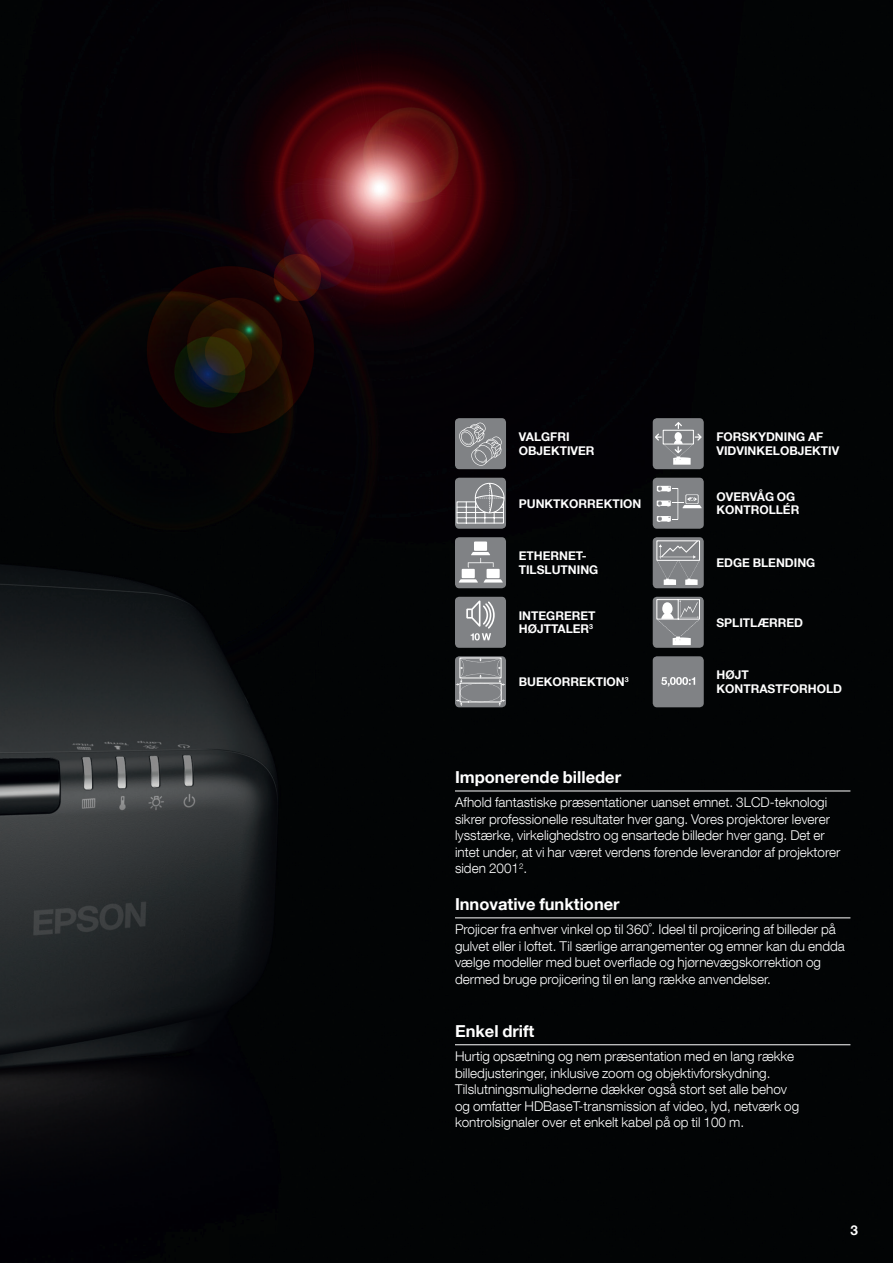
<style>
.page{position:relative;width:893px;height:1263px;background:#fff}
.page>*{position:absolute;margin:0;border:0;box-sizing:border-box;transform-origin:0 0}
._09_body_8_9pt{font:700 16.5px "Helvetica Neue LT Com";color:#fff}
._09_body_8_9pt-2{font:300 13.5px/16.5px "Helvetica Neue LT Com";color:#fff}
.t1{font:700 13.5px "Helvetica Neue LT Com";color:#fff}
._03_hero_product_cal{font:700 12px/13.5px "Helvetica Neue LT Com";color:#fff}
._03_hero_product_cal-2{font:700 12px "Helvetica Neue LT Com";color:#fff}
</style>
<div class="page">
<img style="left:0;top:0;width:893px;height:1263px">
<div style="left:455px;top:418px;width:51px;height:51px;background:#808285;border-radius:4px"></div>
<svg style="left:459px;top:422px;width:43px;height:44px"></svg>
<div style="left:653px;top:418px;width:51px;height:51px;background:#808285;border-radius:4px"></div>
<svg style="left:655px;top:422px;width:47px;height:43px"></svg>
<div style="left:455px;top:478px;width:51px;height:51px;background:#808285;border-radius:4px"></div>
<svg style="left:456px;top:483px;width:49px;height:41px"></svg>
<div style="left:653px;top:478px;width:51px;height:51px;background:#808285;border-radius:4px"></div>
<hr style="left:677px;top:488px;width:1px;height:31px;background:#fff">
<svg style="left:657px;top:486px;width:45px;height:22px"></svg>
<svg style="left:657px;top:516px;width:20px;height:6px"></svg>
<div style="left:455px;top:537px;width:51px;height:51px;background:#808285;border-radius:4px"></div>
<div style="left:487px;top:569px;width:13px;height:9px;background:#fff"></div>
<div style="left:462px;top:569px;width:13px;height:9px;background:#fff"></div>
<svg style="left:459px;top:579px;width:44px;height:3px"></svg>
<div style="left:474px;top:541px;width:13px;height:10px;background:#fff"></div>
<svg style="left:468px;top:552px;width:26px;height:16px"></svg>
<div style="left:653px;top:537px;width:51px;height:51px;background:#808285;border-radius:4px"></div>
<div style="left:657px;top:541px;width:43px;height:20px;border:1px solid #fff"></div>
<svg style="left:657px;top:541px;width:42px;height:44px"></svg>
<div style="left:455px;top:597px;width:51px;height:51px;background:#808285;border-radius:4px"></div>
<svg style="left:466px;top:600px;width:29px;height:40px"></svg>
<div style="left:653px;top:597px;width:51px;height:51px;background:#808285;border-radius:4px"></div>
<svg style="left:657px;top:599px;width:43px;height:46px"></svg>
<svg style="left:455px;top:656px;width:51px;height:51px"></svg>
<svg style="left:456px;top:658px;width:49px;height:48px;background:#909294"></svg>
<div style="left:653px;top:656px;width:51px;height:51px;background:#808285;border-radius:4px"></div>
<svg style="left:661px;top:677px;width:34px;height:10px"></svg>
<hr style="left:455px;top:1044px;width:395px;height:1px;background:#fff">
<hr style="left:455px;top:917px;width:395px;height:1px;background:#fff">
<hr style="left:455px;top:791px;width:395px;height:1px;background:#fff">
<p class="_03_hero_product_cal" style="left:519px;top:430px;width:77px">VALGFRI<br>OBJEKTIVER</p>
<p class="_03_hero_product_cal" style="left:716px;top:430px;width:124px">FORSKYDNING AF<br>VIDVINKELOBJEKTIV</p>
<p class="_03_hero_product_cal" style="left:519px;top:496px;width:124px">PUNKTKORREKTION</p>
<p class="_03_hero_product_cal" style="left:716px;top:489px;width:84px">OVERVÅG OG<br>KONTROLLÉR</p>
<p class="_03_hero_product_cal" style="left:519px;top:549px;width:81px">ETHERNET-<br>TILSLUTNING</p>
<p class="_03_hero_product_cal" style="left:716px;top:556px;width:100px">EDGE BLENDING</p>
<p class="_03_hero_product_cal" style="left:519px;top:608px;width:78px">INTEGRERET<br>HØJTTALER<sup>3</sup></p>
<p class="_03_hero_product_cal" style="left:716px;top:615px;width:88px">SPLITLÆRRED</p>
<p class="_03_hero_product_cal-2" style="left:519px;top:674px;width:111px">BUEKORREKTION<sup>3</sup></p>
<p class="_03_hero_product_cal" style="left:716px;top:668px;width:127px">HØJT<br>KONTRASTFORHOLD</p>
<p class="_09_body_8_9pt" style="left:455px;top:767px;width:168px">Imponerende billeder</p>
<p class="_09_body_8_9pt-2" style="left:455px;top:794px;width:387px">Afhold fantastiske præsentationer uanset emnet. 3LCD-teknologi sikrer professionelle resultater hver gang. Vores projektorer leverer lysstærke, virkelighedstro og ensartede billeder hver gang. Det er intet under, at vi har været verdens førende leverandør af projektorer siden 2001<sup>2</sup>.</p>
<p class="_09_body_8_9pt" style="left:455px;top:894px;width:166px">Innovative funktioner</p>
<p class="_09_body_8_9pt-2" style="left:455px;top:921px;width:391px">Projicer fra enhver vinkel op til 360˚. Ideel til projicering af billeder på gulvet eller i loftet. Til særlige arrangementer og emner kan du endda vælge modeller med buet overflade og hjørnevægskorrektion og dermed bruge projicering til en lang række anvendelser.</p>
<p class="_09_body_8_9pt" style="left:455px;top:1021px;width:81px">Enkel drift</p>
<p class="_09_body_8_9pt-2" style="left:455px;top:1048px;width:346px">Hurtig opsætning og nem præsentation med en lang række billedjusteringer, inklusive zoom og objektivforskydning.<br>Tilslutningsmulighederne dækker også stort set alle behov og omfatter HDBaseT-transmission af video, lyd, netværk og kontrolsignaler over et enkelt kabel på op til 100 m.</p>
<p class="t1" style="left:850px;top:1222px;width:9px">3</p>
</div>
